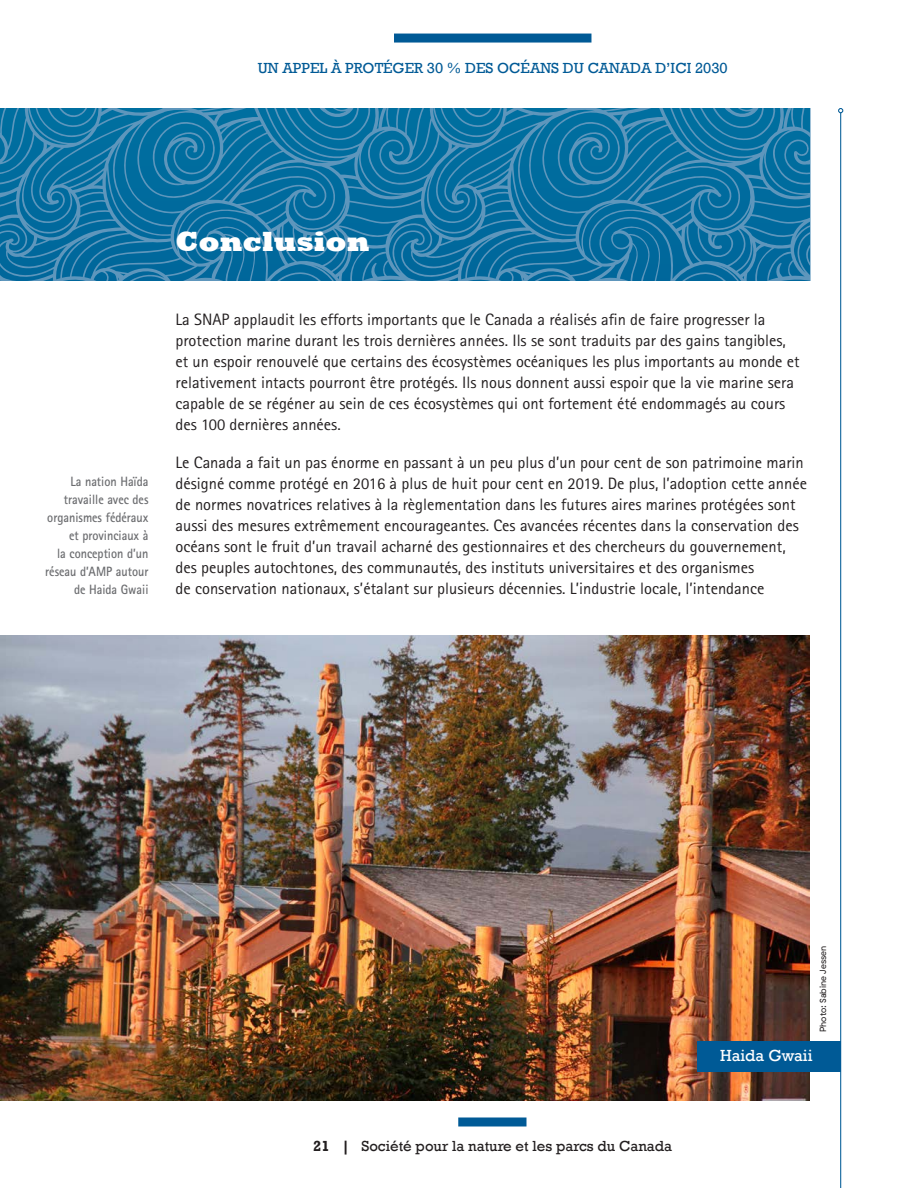
<style>
.page{position:relative;width:918px;height:1188px;background:#fff}
.page>*{position:absolute;margin:0;border:0;box-sizing:border-box;transform-origin:0 0}
.t1{font:800 28.5px "Rockwell";color:#fff}
.t2{font:16.5px/21px "Rotis Sans Serif";color:#231f20}
.t3{font:16.5px "Rockwell";color:#fff}
.t4{font:15px "Rockwell";color:#005a96}
.t5{font:15px "Rockwell";color:#231f20}
.t6{font:700 13.5px/18px "Rotis Sans Serif";color:#6c6d70;text-align:right;scale:.9 1}
.Body_text{font:9px "GT Haptik";color:#231f20}
.s1{font-weight:700}
</style>
<div class="page">
<div style="left:458px;top:1118px;width:68px;height:8px;background:#005a96"></div>
<div style="left:394px;top:34px;width:197px;height:9px;background:#005a96"></div>
<hr style="left:840px;top:113px;width:1px;height:1075px;background:#005a96">
<svg style="left:838px;top:108px;width:5px;height:5px"></svg>
<svg style="left:0;top:108px;width:810px;height:173px;fill:#006d9f"></svg>
<img style="left:0;top:635px;width:810px;height:465px">
<div style="left:697px;top:1042px;width:144px;height:30px;background:#005a96"></div>
<p class="t4" style="left:258px;top:60px;width:471px">UN APPEL À PROTÉGER 30 % DES OCÉANS DU CANADA D’ICI 2030</p>
<p class="t6" style="left:45px;top:472px;width:116px">La nation Haïda travaille avec des organismes fédéraux et provinciaux à<br>la conception d’un réseau d’AMP autour de Haida Gwaii</p>
<p class="t1" style="left:176px;top:225px;width:196px">Conclusion</p>
<p class="t2" style="left:176px;top:309px;width:626px">La SNAP applaudit les efforts importants que le Canada a réalisés afin de faire progresser la protection marine durant les trois dernières années. Ils se sont traduits par des gains tangibles, et un espoir renouvelé que certains des écosystèmes océaniques les plus importants au monde et relativement intacts pourront être protégés. Ils nous donnent aussi espoir que la vie marine sera capable de se régéner au sein de ces écosystèmes qui ont fortement été endommagés au cours des 100 dernières années.</p>
<p class="t2" style="left:176px;top:451px;width:633px">Le Canada a fait un pas énorme en passant à un peu plus d’un pour cent de son patrimoine marin désigné comme protégé en 2016 à plus de huit pour cent en 2019. De plus, l’adoption cette année de normes novatrices relatives à la règlementation dans les futures aires marines protégées sont aussi des mesures extrêmement encourageantes. Ces avancées récentes dans la conservation des océans sont le fruit d’un travail acharné des gestionnaires et des chercheurs du gouvernement, des peuples autochtones, des communautés, des instituts universitaires et des organismes<br>de conservation nationaux, s’étalant sur plusieurs décennies. L’industrie locale, l’intendance</p>
<p class="t5" style="left:313px;top:1137px;width:361px"><span class="s1">21 |</span> Société pour la nature et les parcs du Canada</p>
<p class="Body_text" style="left:818px;top:1032px;width:88px;rotate:-90deg">Photo: Sabine Jessen</p>
<p class="t3" style="left:720px;top:1046px;width:94px">Haida Gwaii</p>
</div>
